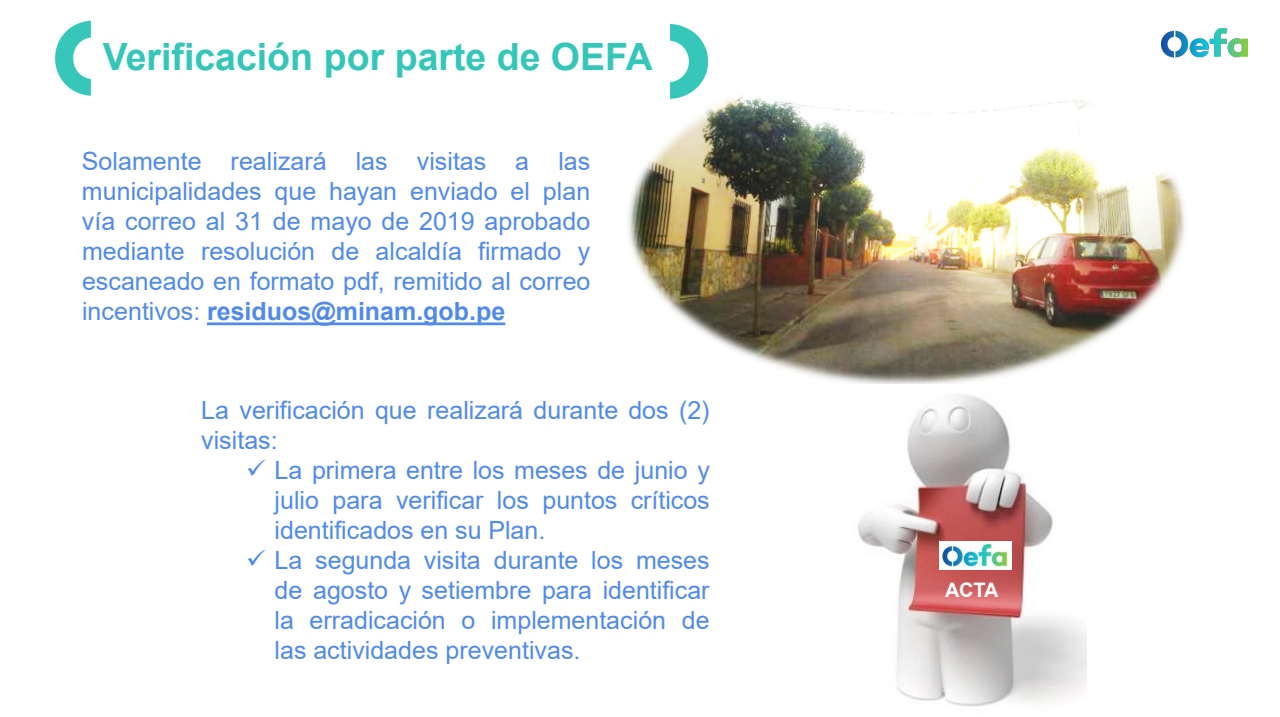
<style>
.page{position:relative;width:1280px;height:717px;background:#fff}
.page>*{position:absolute;margin:0;border:0;box-sizing:border-box;transform-origin:0 0}
.t1{font:700 37.5px "Arial";color:#35c6ba}
.t2{font:25px/30px "Arial";color:#518aea;text-align:justify}
.t3{font:700 20px "Arial";color:#fefffe}
.s1{font-weight:700}
</style>
<div class="page">
<img style="left:1162px;top:28px;width:86px;height:30px">
<svg style="left:55px;top:21px;width:36px;height:75px"></svg>
<svg style="left:670px;top:24px;width:38px;height:30px"></svg>
<svg style="left:207px;top:322px;width:298px;height:3px"></svg>
<img style="left:628px;top:54px;width:561px;height:330px">
<img style="left:858px;top:395px;width:228px;height:312px">
<img style="left:939px;top:541px;width:72px;height:28px">
<p class="t1" style="left:103px;top:30px;width:552px">Verificación por parte de OEFA</p>
<p class="t2" style="left:82px;top:146px;width:510px">Solamente realizará las visitas a las municipalidades que hayan enviado el plan vía correo al 31 de mayo de 2019 aprobado mediante resolución de alcaldía firmado y escaneado en formato pdf, remitido al correo incentivos: <span class="s1">residuos@minam.gob.pe</span></p>
<p class="t2" style="left:201px;top:394px;width:510px">La verificación que realizará durante dos (2) visitas:</p>
<p class="t2" style="left:274px;top:454px;width:437px;text-indent:-28px">✓ La primera entre los meses de junio y julio para verificar los puntos críticos identificados en su Plan.</p>
<p class="t2" style="left:274px;top:544px;width:437px;text-indent:-28px">✓ La segunda visita durante los meses de agosto y setiembre para identificar la erradicación o implementación de las actividades preventivas.</p>
<p class="t3" style="left:945px;top:576px;width:55px">ACTA</p>
</div>
